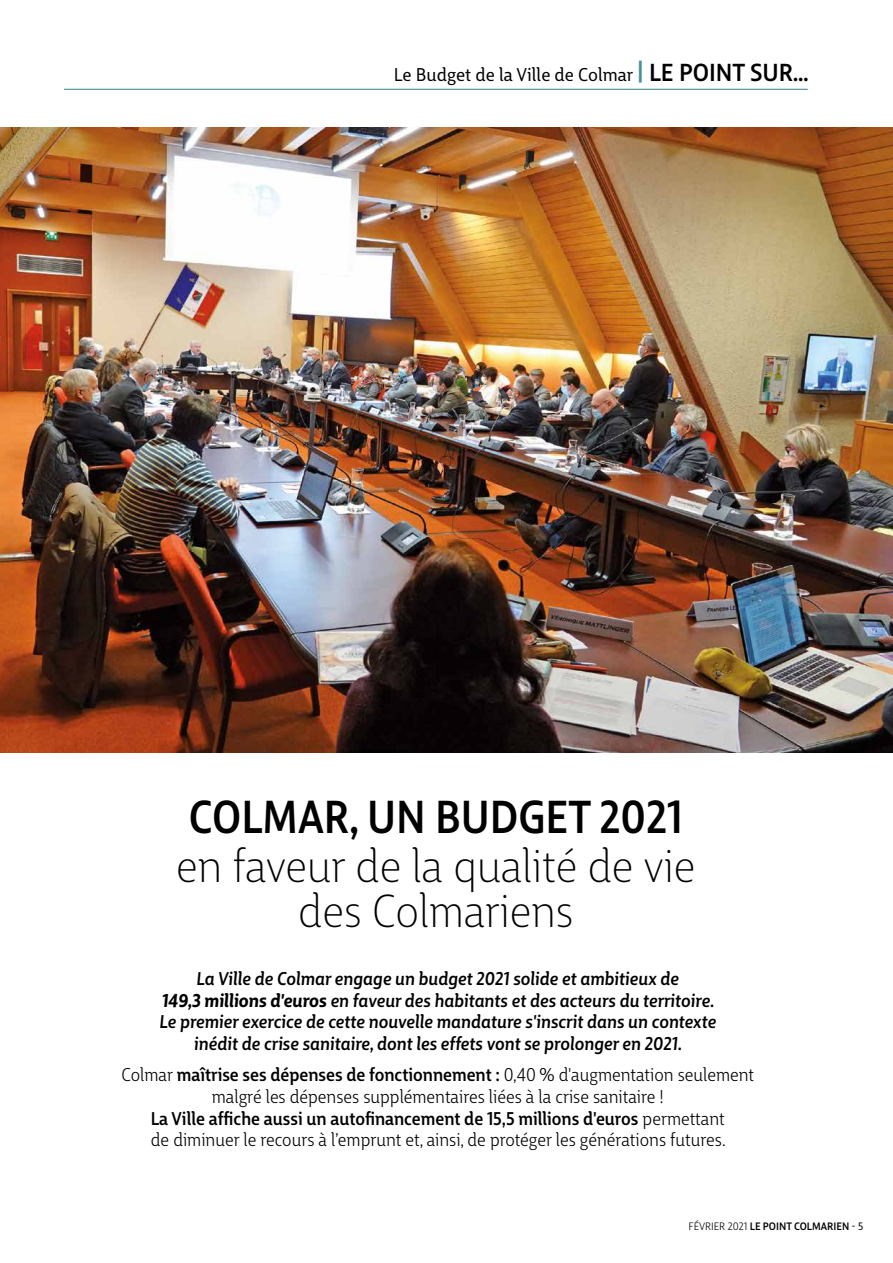
<style>
.page{position:relative;width:893px;height:1263px;background:#fff}
.page>*{position:absolute;margin:0;border:0;box-sizing:border-box;transform-origin:0 0}
.t1{font:300 45px/45px "Big City Grotesque Pro";color:#000;text-align:center;scale:.95 1}
.t2{font:500 45px "Big City Grotesque Pro";color:#000;scale:.95 1}
.t3{font:18px/21.6px "Big City Grotesque Pro";color:#000;text-align:center;scale:.95 1}
.t4{font:italic 500 18px/21.6px "Big City Grotesque Pro";color:#000;text-align:center;scale:.95 1}
.t5{font:18px "Big City Grotesque Pro";color:#000}
.t6{font:500 10.5px "Big City Grotesque Pro";color:#000}
.s1{font-weight:500;font-size:24px;color:#469097}
.s2{font-weight:500;font-size:24px}
.s3{font-weight:700}
.s4{font-weight:500}
.s5{font-weight:400}
</style>
<div class="page">
<hr style="left:64px;top:89px;width:743px;height:1px;background:#469097">
<img style="left:0;top:127px;width:893px;height:626px">
<p class="t5" style="left:394px;top:61px;width:417px">Le Budget de la Ville de Colmar <span class="s1">|</span> <span class="s2">LE POINT SUR…</span></p>
<h1 class="t2" style="left:189px;top:780px;width:522px">COLMAR, UN BUDGET 2021</h1>
<h1 class="t1" style="left:176px;top:840px;width:548px">en faveur de la qualité de vie des Colmariens</h1>
<p class="t4" style="left:159px;top:967px;width:588px">La Ville de Colmar engage un budget 2021 solide et ambitieux de<br><span class="s3">149,3 millions d'euros</span> en faveur des habitants et des acteurs du territoire.<br>Le premier exercice de cette nouvelle mandature s'inscrit dans un contexte inédit de crise sanitaire, dont les effets vont se prolonger en 2021.</p>
<p class="t3" style="left:121px;top:1063px;width:668px">Colmar <span class="s4">maîtrise ses dépenses de fonctionnement :</span> 0,40 % d'augmentation seulement malgré les dépenses supplémentaires liées à la crise sanitaire !<br><span class="s4">La Ville affiche aussi un autofinancement de 15,5 millions d'euros</span> permettant<br>de diminuer le recours à l’emprunt et, ainsi, de protéger les générations futures.</p>
<p class="t6" style="left:689px;top:1217px;width:176px"><span class="s5">FÉVRIER 2021</span> LE POINT COLMARIEN <span class="s5">- 5</span></p>
</div>
